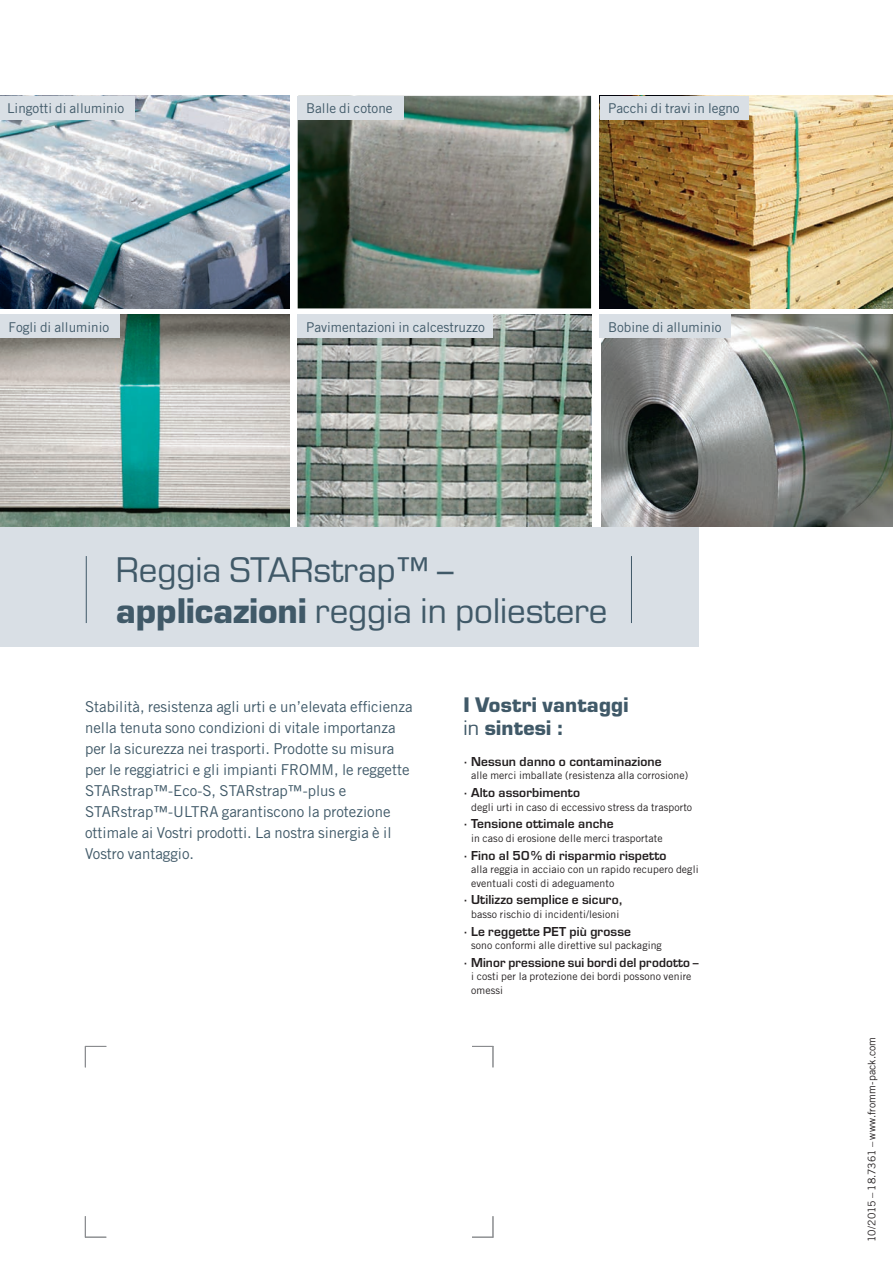
<style>
.page{position:relative;width:893px;height:1263px;background:#fff}
.page>*{position:absolute;margin:0;border:0;box-sizing:border-box;transform-origin:0 0}
.t1{font:33px/40.5px "Eurostile";color:#405968}
.t2{font:700 19.5px/23.4px "Eurostile";letter-spacing:.01em;color:#405968}
.t3{font:15px/21px "Trade Gothic";color:#405968}
.t4{font:13.5px "Trade Gothic";color:#405968}
.t5{font:600 12px "Eurostile";letter-spacing:.01em;color:#231f20}
.t6{font:10.5px/13.5px "Trade Gothic";letter-spacing:.01em;color:#231f20}
.s1{font-weight:700}
.s2{font-weight:400}
</style>
<div class="page">
<img style="left:602px;top:315px;width:291px;height:212px">
<img style="left:600px;top:96px;width:293px;height:212px">
<img style="left:0;top:96px;width:289px;height:212px">
<img style="left:298px;top:96px;width:293px;height:212px">
<img style="left:0;top:315px;width:289px;height:212px">
<img style="left:298px;top:315px;width:293px;height:212px">
<div style="left:0;top:527px;width:699px;height:119px;background:#d9dfe5"></div>
<svg style="left:85px;top:1046px;width:21px;height:21px"></svg>
<svg style="left:472px;top:1046px;width:22px;height:21px"></svg>
<svg style="left:85px;top:1216px;width:21px;height:22px"></svg>
<svg style="left:472px;top:1216px;width:22px;height:22px"></svg>
<hr style="left:631px;top:556px;width:1px;height:67px;background:#405968">
<hr style="left:86px;top:556px;width:1px;height:67px;background:#405968">
<div style="left:0;top:96px;width:135px;height:23px;background:#d9dfe5"></div>
<div style="left:0;top:315px;width:119px;height:23px;background:#d9dfe5"></div>
<div style="left:298px;top:96px;width:106px;height:23px;background:#d9dfe5"></div>
<div style="left:298px;top:315px;width:195px;height:23px;background:#d9dfe5"></div>
<div style="left:600px;top:96px;width:148px;height:23px;background:#d9dfe5"></div>
<div style="left:600px;top:315px;width:131px;height:23px;background:#d9dfe5"></div>
<p class="t4" style="left:7px;top:100px;width:119px">Lingotti di alluminio</p>
<p class="t4" style="left:9px;top:319px;width:102px">Fogli di alluminio</p>
<p class="t4" style="left:306px;top:100px;width:88px">Balle di cotone</p>
<p class="t4" style="left:306px;top:319px;width:180px">Pavimentazioni in calcestruzzo</p>
<p class="t4" style="left:608px;top:100px;width:133px">Pacchi di travi in legno</p>
<p class="t4" style="left:608px;top:319px;width:115px">Bobine di alluminio</p>
<h1 class="t1" style="left:116px;top:550px;width:493px">Reggia STARstrap™ – <span class="s1">applicazioni</span> reggia in poliestere</h1>
<p class="t3" style="left:85px;top:696px;width:329px">Stabilità, resistenza agli urti e un’elevata efficienza nella tenuta sono condizioni di vitale importanza per la sicurezza nei trasporti. Prodotte su misura per le reggiatrici e gli impianti FROMM, le reggette STARstrap™-Eco-S, STARstrap™-plus e STARstrap™-ULTRA garantiscono la protezione ottimale ai Vostri prodotti. La nostra sinergia è il Vostro vantaggio.</p>
<h2 class="t2" style="left:463px;top:693px;width:166px">I Vostri vantaggi <span class="s2">in</span> sintesi :</h2>
<p class="t5" style="left:463px;top:754px;width:200px">· Nessun danno o contaminazione</p>
<p class="t6" style="left:471px;top:769px;width:219px">alle merci imballate (resistenza alla corrosione)</p>
<p class="t5" style="left:463px;top:785px;width:118px">· Alto assorbimento</p>
<p class="t6" style="left:471px;top:800px;width:223px">degli urti in caso di eccessivo stress da trasporto</p>
<p class="t5" style="left:463px;top:816px;width:152px">· Tensione ottimale anche</p>
<p class="t6" style="left:471px;top:831px;width:193px">in caso di erosione delle merci trasportate</p>
<p class="t5" style="left:463px;top:848px;width:205px">· Fino al 50% di risparmio rispetto</p>
<p class="t6" style="left:471px;top:862px;width:229px">alla reggia in acciaio con un rapido recupero degli eventuali costi di adeguamento</p>
<p class="t5" style="left:463px;top:892px;width:161px">· Utilizzo semplice e sicuro,</p>
<p class="t6" style="left:471px;top:907px;width:150px">basso rischio di incidenti/lesioni</p>
<p class="t5" style="left:463px;top:924px;width:169px">· Le reggette PET più grosse</p>
<p class="t6" style="left:471px;top:938px;width:192px">sono conformi alle direttive sul packaging</p>
<p class="t5" style="left:463px;top:955px;width:237px">· Minor pressione sui bordi del prodotto –</p>
<p class="t6" style="left:471px;top:970px;width:222px">i costi per la protezione dei bordi possono venire omessi</p>
<p class="t6" style="left:865px;top:1242px;width:206px;rotate:-90deg">10/2015 – 18.7361 – www.fromm-pack.com</p>
</div>
